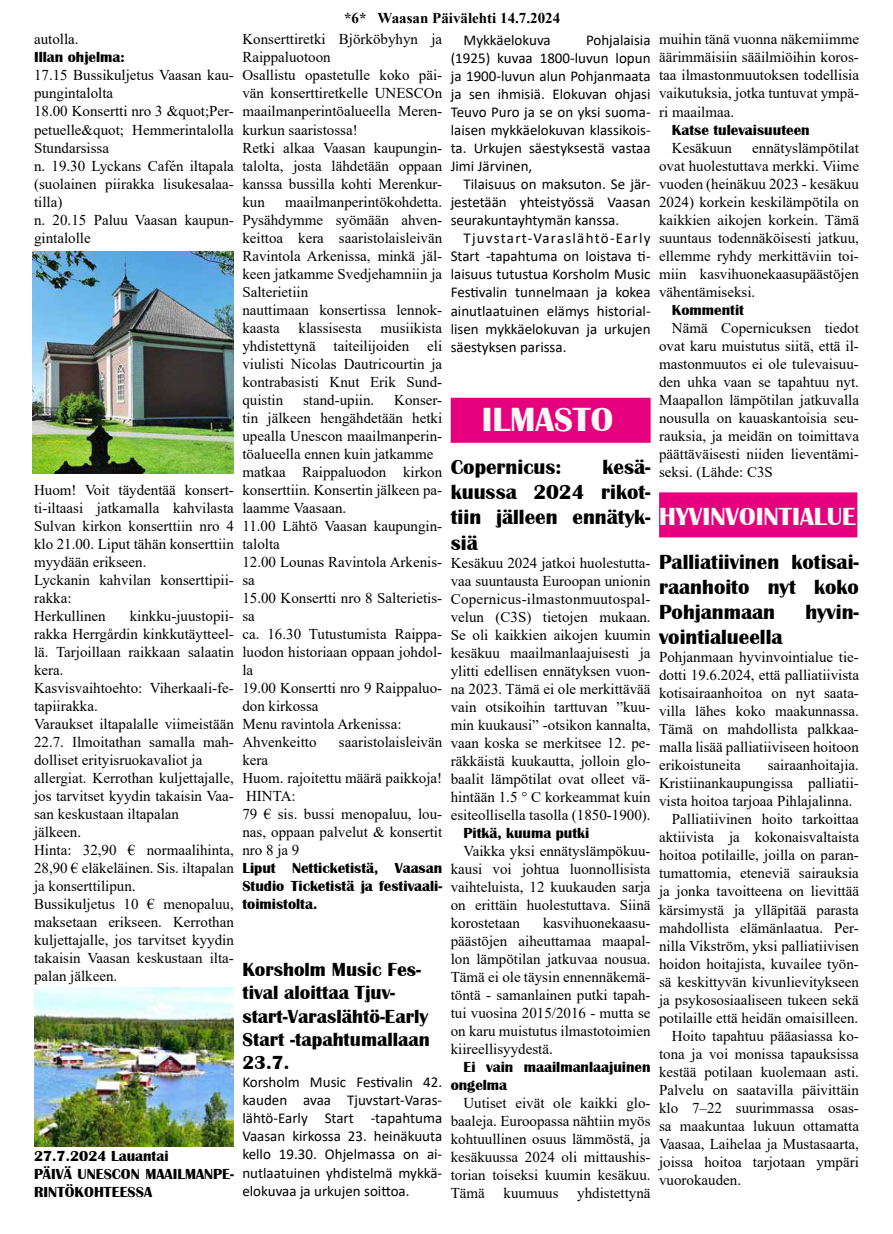
<style>
.page{position:relative;width:893px;height:1234px;background:#fff}
.page>*{position:absolute;margin:0;border:0;box-sizing:border-box;transform-origin:0 0}
.t1{font:700 34.5px "Britannic";color:#fafaf4}
.t2{font:700 25.5px "Britannic";color:#fafaf4}
.t3{font:700 21px/25.2px "Britannic";color:#000;text-align:justify}
.t4{font:700 19.5px/23.4px "Britannic";color:#000}
.t5{font:15px/18px "Times New Roman";color:#000;text-align:justify}
.t6{font:15px/18px "Calibri";color:#000;text-align:justify}
.t7{font:700 15px/18px "Britannic";color:#000}
.t8{font:700 15px "Times New Roman";color:#000}
</style>
<div class="page">
<div style="left:451px;top:397px;width:200px;height:45px;background:#e6007d"></div>
<div style="left:659px;top:492px;width:198px;height:45px;background:#e6007d"></div>
<img style="left:33px;top:252px;width:201px;height:221px">
<img style="left:34px;top:987px;width:200px;height:159px">
<p class="t5" style="left:34px;top:30px;width:46px">autolla.</p>
<p class="t7" style="left:34px;top:49px;width:92px">Illan ohjelma:</p>
<p class="t5" style="left:34px;top:66px;width:201px;text-align:left">17.15 Bussikuljetus Vaasan kau&shy;pungintalolta<br>18.00 Konsertti nro 3 &amp;quot;Per&shy;petuelle&amp;quot; Hemmerintalolla<br>Stundarsissa<br>n. 19.30 Lyckans Cafén iltapala (suolainen piirakka lisukesalaa&shy;tilla)<br>n. 20.15 Paluu Vaasan kaupun&shy;gintalolle</p>
<p class="t5" style="left:34px;top:480px;width:201px;text-align:left">Huom! Voit täydentää konsert&shy;ti-iltaasi jatkamalla kahvilasta<br>Sulvan kirkon konserttiin nro 4 klo 21.00. Liput tähän konserttiin myydään erikseen.<br>Lyckanin kahvilan konserttipii&shy;rakka:<br>Herkullinen</p>
<p class="t5" style="left:34px;top:606px;width:201px;text-align:left;text-indent:96px">kinkku-juustopii&shy;rakka Herrgårdin kinkkutäytteel&shy;lä. Tarjoillaan raikkaan salaatin kera.<br>Kasvisvaihtoehto: Viherkaali-fe&shy;tapiirakka.<br>Varaukset iltapalalle viimeistään<br>22.7. Ilmoitathan samalla mah&shy;dolliset erityisruokavaliot ja allergiat. Kerrothan kuljettajalle, jos tarvitset kyydin takaisin Vaa&shy;san keskustaan iltapalan<br>jälkeen.<br>Hinta: 32,90 € normaalihinta,<br>28,90 € eläkeläinen. Sis. iltapalan ja konserttilipun.<br>Bussikuljetus 10 € menopaluu, maksetaan erikseen. Kerrothan kuljettajalle, jos tarvitset kyydin takaisin Vaasan keskustaan ilta&shy;palan jälkeen.</p>
<p class="t7" style="left:34px;top:1147px;width:201px">27.7.2024 Lauantai<br>PÄIVÄ UNESCON MAAILMANPE-<br>RINTÖKOHTEESSA</p>
<p class="t8" style="left:344px;top:7px;width:217px">*6* Waasan Päivälehti 14.7.2024</p>
<p class="t5" style="left:242px;top:30px;width:201px;text-align:left">Konserttiretki Björköbyhyn ja<br>Raippaluotoon<br>Osallistu opastetulle koko päi&shy;vän konserttiretkelle UNESCOn maailmanperintöalueella Meren&shy;kurkun saaristossa!<br>Retki alkaa Vaasan kaupungin&shy;talolta, josta lähdetään oppaan kanssa bussilla kohti Merenkur&shy;kun</p>
<p class="t5" style="left:242px;top:192px;width:201px;text-align:left;text-indent:43px">maailmanperintökohdetta.<br>Pysähdymme syömään ahven&shy;keittoa kera saaristolaisleivän<br>Ravintola Arkenissa, minkä jäl&shy;keen jatkamme Svedjehamniin ja<br>Salterietiin<br>nauttimaan konsertissa lennok&shy;kaasta klassisesta musiikista yhdistettynä taiteilijoiden eli viulisti Nicolas Dautricourtin ja kontrabasisti Knut Erik Sund&shy;quistin</p>
<p class="t5" style="left:303px;top:390px;width:73px">stand-upiin.</p>
<p class="t5" style="left:242px;top:390px;width:201px;text-align:left;text-indent:152px">Konser&shy;tin jälkeen hengähdetään hetki upealla Unescon maailmanperin&shy;töalueella ennen kuin jatkamme matkaa Raippaluodon kirkon konserttiin. Konsertin jälkeen pa&shy;laamme Vaasaan.<br>11.00 Lähtö Vaasan kaupungin&shy;talolta<br>12.00 Lounas Ravintola Arkenis&shy;sa<br>15.00 Konsertti nro 8 Salterietis&shy;sa<br>ca. 16.30 Tutustumista Raippa&shy;luodon historiaan oppaan johdol&shy;la<br>19.00 Konsertti nro 9 Raippaluo&shy;don kirkossa<br>Menu ravintola Arkenissa:<br>Ahvenkeitto</p>
<p class="t5" style="left:339px;top:732px;width:105px">saaristolaisleivän</p>
<p class="t5" style="left:242px;top:750px;width:201px;text-align:left">kera<br>Huom. rajoitettu määrä paikkoja!<br>HINTA:<br>79 € sis. bussi menopaluu, lou&shy;nas, oppaan palvelut &amp; konsertit nro 8 ja 9</p>
<p class="t7" style="left:242px;top:859px;width:201px;text-align:justify">Liput Netticketistä, Vaasan Studio Ticketistä ja festivaali&shy;toimistolta.</p>
<h3 class="t4" style="left:242px;top:957px;width:189px">Korsholm Music Fes&shy;tival aloittaa Tjuv&shy;start-Varaslähtö-Early<br>Start -tapahtumallaan<br>23.7.</h3>
<p class="t6" style="left:242px;top:1072px;width:201px">Korsholm Music Festivalin 42. kauden avaa Tjuvstart-Varas&shy;lähtö-Early Start -tapahtuma Vaasan kirkossa 23. heinäkuuta kello 19.30. Ohjelmassa on ai&shy;nutlaatuinen yhdistelmä mykkä&shy;elokuvaa ja urkujen soittoa.</p>
<p class="t5" style="left:659px;top:30px;width:201px">muihin tänä vuonna näkemiimme äärimmäisiin sääilmiöihin koros&shy;taa ilmastonmuutoksen todellisia vaikutuksia, jotka tuntuvat ympä&shy;ri maailmaa.</p>
<p class="t7" style="left:672px;top:121px;width:139px">Katse tulevaisuuteen</p>
<p class="t5" style="left:672px;top:138px;width:61px">Kesäkuun</p>
<p class="t6" style="left:451px;top:31px;width:201px;text-indent:135px">Pohjalaisia (1925) kuvaa 1800-luvun lopun ja 1900-luvun alun Pohjanmaata ja sen ihmisiä. Elokuvan ohjasi Teuvo Puro ja se on yksi suoma&shy;laisen mykkäelokuvan klassikois&shy;ta. Urkujen säestyksestä vastaa Jimi Järvinen,</p>
<p class="t6" style="left:451px;top:175px;width:201px;text-indent:13px">Tilaisuus on maksuton. Se jär&shy;jestetään yhteistyössä Vaasan seurakuntayhtymän kanssa.</p>
<p class="t6" style="left:451px;top:229px;width:201px;text-indent:13px">Tjuvstart-Varaslähtö-Early Start -tapahtuma on loistava ti&shy;laisuus tutustua Korsholm Music Festivalin tunnelmaan ja kokea ainutlaatuinen elämys historial&shy;lisen mykkäelokuvan ja urkujen säestyksen parissa.</p>
<p class="t6" style="left:463px;top:31px;width:89px">Mykkäelokuva</p>
<p class="t5" style="left:659px;top:138px;width:201px;text-indent:93px">ennätyslämpötilat ovat huolestuttava merkki. Viime vuoden (heinäkuu 2023 - kesäkuu 2024) korkein keskilämpötila on kaikkien aikojen korkein. Tämä suuntaus todennäköisesti jatkuu, ellemme ryhdy merkittäviin toi&shy;miin kasvihuonekaasupäästöjen vähentämiseksi.</p>
<p class="t7" style="left:672px;top:301px;width:74px">Kommentit</p>
<p class="t5" style="left:659px;top:318px;width:201px;text-indent:13px">Nämä Copernicuksen tiedot ovat karu muistutus siitä, että il&shy;mastonmuutos ei ole tulevaisuu&shy;den uhka vaan se tapahtuu nyt.<br>Maapallon lämpötilan jatkuvalla nousulla on kauaskantoisia seu&shy;rauksia, ja meidän on toimittava päättäväisesti niiden lieventämi&shy;seksi. (Lähde: C3S</p>
<h2 class="t2" style="left:659px;top:502px;width:198px">HYVINVOINTIALUE</h2>
<h3 class="t3" style="left:659px;top:549px;width:201px">Palliatiivinen kotisai&shy;raanhoito nyt koko Pohjanmaan</h3>
<h1 class="t1" style="left:482px;top:400px;width:133px">ILMASTO</h1>
<h3 class="t3" style="left:451px;top:454px;width:112px">Copernicus:</h3>
<h3 class="t3" style="left:451px;top:454px;width:201px;text-indent:152px">kesä&shy;kuussa 2024 rikot&shy;tiin jälleen ennätyk&shy;siä</h3>
<p class="t5" style="left:451px;top:553px;width:201px">Kesäkuu 2024 jatkoi huolestutta&shy;vaa suuntausta Euroopan unionin Copernicus-ilmastonmuutospal&shy;velun (C3S) tietojen mukaan.<br>Se oli kaikkien aikojen kuumin kesäkuu maailmanlaajuisesti ja ylitti edellisen ennätyksen vuon&shy;na 2023. Tämä ei ole merkittävää vain otsikoihin tarttuvan ”kuu&shy;min kuukausi” -otsikon kannalta, vaan koska se merkitsee 12. pe&shy;räkkäistä kuukautta, jolloin glo&shy;baalit lämpötilat ovat olleet vä&shy;hintään 1.5 ° C korkeammat kuin esiteollisella tasolla (1850-1900).</p>
<p class="t7" style="left:463px;top:823px;width:127px">Pitkä, kuuma putki</p>
<p class="t5" style="left:451px;top:841px;width:201px;text-indent:13px">Vaikka yksi ennätyslämpökuu&shy;kausi voi johtua luonnollisista vaihteluista, 12 kuukauden sarja on erittäin huolestuttava. Siinä korostetaan</p>
<h3 class="t3" style="left:805px;top:599px;width:55px">hyvin-</h3>
<h3 class="t3" style="left:659px;top:624px;width:125px">vointialueella</h3>
<p class="t5" style="left:659px;top:647px;width:201px">Pohjanmaan hyvinvointialue tie&shy;dotti 19.6.2024, että palliatiivista kotisairaanhoitoa on nyt saata&shy;villa lähes koko maakunnassa.<br>Tämä on mahdollista palkkaa&shy;malla lisää palliatiiviseen hoitoon erikoistuneita</p>
<p class="t5" style="left:768px;top:755px;width:93px">sairaanhoitajia.</p>
<p class="t5" style="left:659px;top:773px;width:201px">Kristiinankaupungissa palliatii-</p>
<p class="t5" style="left:659px;top:791px;width:195px">vista hoitoa tarjoaa Pihlajalinna.</p>
<p class="t5" style="left:672px;top:809px;width:189px">Palliatiivinen hoito tarkoittaa</p>
<p class="t5" style="left:659px;top:827px;width:201px">aktiivista ja kokonaisvaltaista</p>
<p class="t5" style="left:659px;top:845px;width:201px">hoitoa potilaille, joilla on paran-</p>
<p class="t5" style="left:659px;top:863px;width:201px">tumattomia, eteneviä sairauksia</p>
<p class="t5" style="left:659px;top:881px;width:201px">ja jonka tavoitteena on lievittää</p>
<p class="t5" style="left:659px;top:899px;width:201px">kärsimystä ja ylläpitää parasta</p>
<p class="t5" style="left:659px;top:917px;width:201px">mahdollista elämänlaatua. Per-</p>
<p class="t5" style="left:659px;top:935px;width:201px">nilla Vikström, yksi palliatiivisen</p>
<p class="t5" style="left:659px;top:953px;width:201px">hoidon hoitajista, kuvailee työn-</p>
<p class="t5" style="left:659px;top:971px;width:201px">sä keskittyvän kivunlievitykseen</p>
<p class="t5" style="left:659px;top:989px;width:201px">ja psykososiaaliseen tukeen sekä</p>
<p class="t5" style="left:659px;top:1007px;width:201px">potilaille että heidän omaisilleen.</p>
<p class="t5" style="left:672px;top:1025px;width:189px">Hoito tapahtuu pääasiassa ko-</p>
<p class="t5" style="left:659px;top:1043px;width:201px">tona ja voi monissa tapauksissa</p>
<p class="t5" style="left:659px;top:1061px;width:201px">kestää potilaan kuolemaan asti.</p>
<p class="t5" style="left:659px;top:1079px;width:201px">Palvelu on saatavilla päivittäin</p>
<p class="t5" style="left:659px;top:1097px;width:201px">klo 7–22 suurimmassa osas-</p>
<p class="t5" style="left:659px;top:1115px;width:201px">sa maakuntaa lukuun ottamatta</p>
<p class="t5" style="left:659px;top:1133px;width:201px">Vaasaa, Laihelaa ja Mustasaarta,</p>
<p class="t5" style="left:659px;top:1151px;width:201px">joissa hoitoa tarjotaan ympäri</p>
<p class="t5" style="left:659px;top:1169px;width:84px">vuorokauden.</p>
<p class="t5" style="left:451px;top:913px;width:201px;text-indent:92px">kasvihuonekaasu&shy;päästöjen aiheuttamaa maapal&shy;lon lämpötilan jatkuvaa nousua.<br>Tämä ei ole täysin ennennäkemä&shy;töntä - samanlainen putki tapah&shy;tui vuosina 2015/2016 - mutta se on karu muistutus ilmastotoimien kiireellisyydestä.</p>
<p class="t7" style="left:451px;top:1057px;width:201px;text-indent:13px">Ei vain maailmanlaajuinen ongelma</p>
<p class="t5" style="left:451px;top:1093px;width:201px;text-indent:13px">Uutiset eivät ole kaikki glo&shy;baaleja. Euroopassa nähtiin myös kohtuullinen osuus lämmöstä, ja kesäkuussa 2024 oli mittaushis&shy;torian toiseksi kuumin kesäkuu.<br>Tämä kuumuus yhdistettynä</p>
</div>
